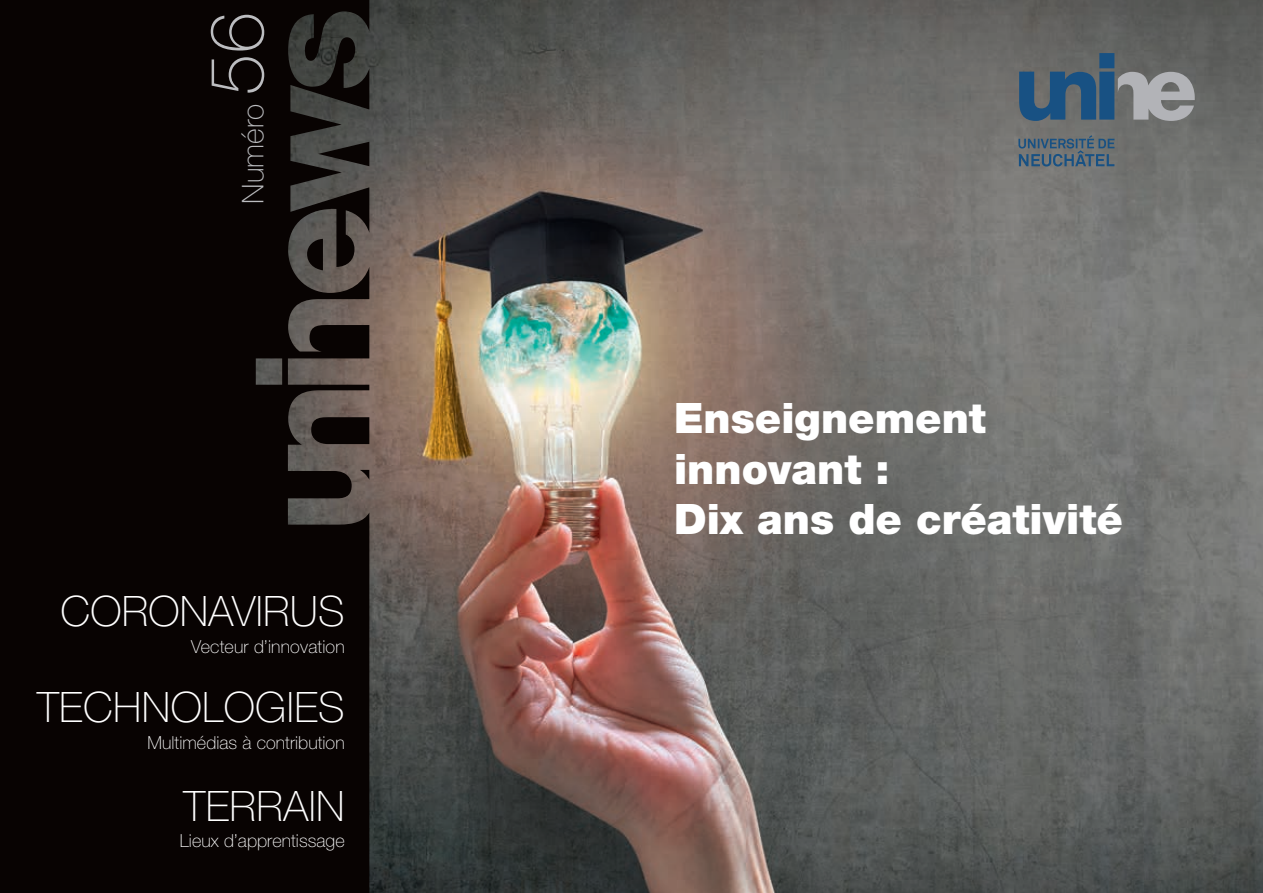
<style>
.page{position:relative;width:1263px;height:893px;background:#fff}
.page>*{position:absolute;margin:0;border:0;box-sizing:border-box;transform-origin:0 0}
.t1{font:100 75px "Helvetica Neue";color:#bcbdc0}
.t2{font:900 42px/50.4px "Helvetica Neue";color:#fff}
.t3{font:100 42px "Helvetica Neue";letter-spacing:.01em;color:#fff}
.t4{font:100 30px "Helvetica Neue";color:#bcbdc0}
.t5{font:100 18px "Helvetica Neue";letter-spacing:.005em;color:#fff}
</style>
<div class="page">
<img style="left:369px;top:0;width:894px;height:893px">
<svg style="left:0;top:0;width:369px;height:893px;background:#0e0908"></svg>
<svg style="left:311px;top:416px;width:58px;height:28px;background:#110b0a"></svg>
<svg style="left:360px;top:470px;width:9px;height:10px"></svg>
<svg style="left:318px;top:142px;width:51px;height:24px"></svg>
<svg style="left:307px;top:239px;width:16px;height:31px"></svg>
<svg style="left:1019px;top:53px;width:176px;height:68px;background:#5f707f"></svg>
<svg style="left:1018px;top:135px;width:96px;height:31px;background:#586a77"></svg>
<h1 class="t1" style="left:194px;top:95px;width:85px;rotate:-90deg">56</h1>
<h3 class="t4" style="left:236px;top:204px;width:101px;rotate:-90deg">Numéro</h3>
<h2 class="t3" style="left:61px;top:587px;width:286px">CORONAVIRUS</h2>
<p class="t5" style="left:191px;top:637px;width:155px">Vecteur d’innovation</p>
<h2 class="t3" style="left:37px;top:683px;width:309px">TECHNOLOGIES</h2>
<p class="t5" style="left:147px;top:732px;width:199px">Multimédias à contribution</p>
<h2 class="t3" style="left:183px;top:782px;width:163px">TERRAIN</h2>
<p class="t5" style="left:180px;top:831px;width:166px">Lieux d’apprentissage</p>
<h2 class="t2" style="left:674px;top:393px;width:450px">Enseignement innovant :<br>Dix ans de créativité</h2>
</div>
